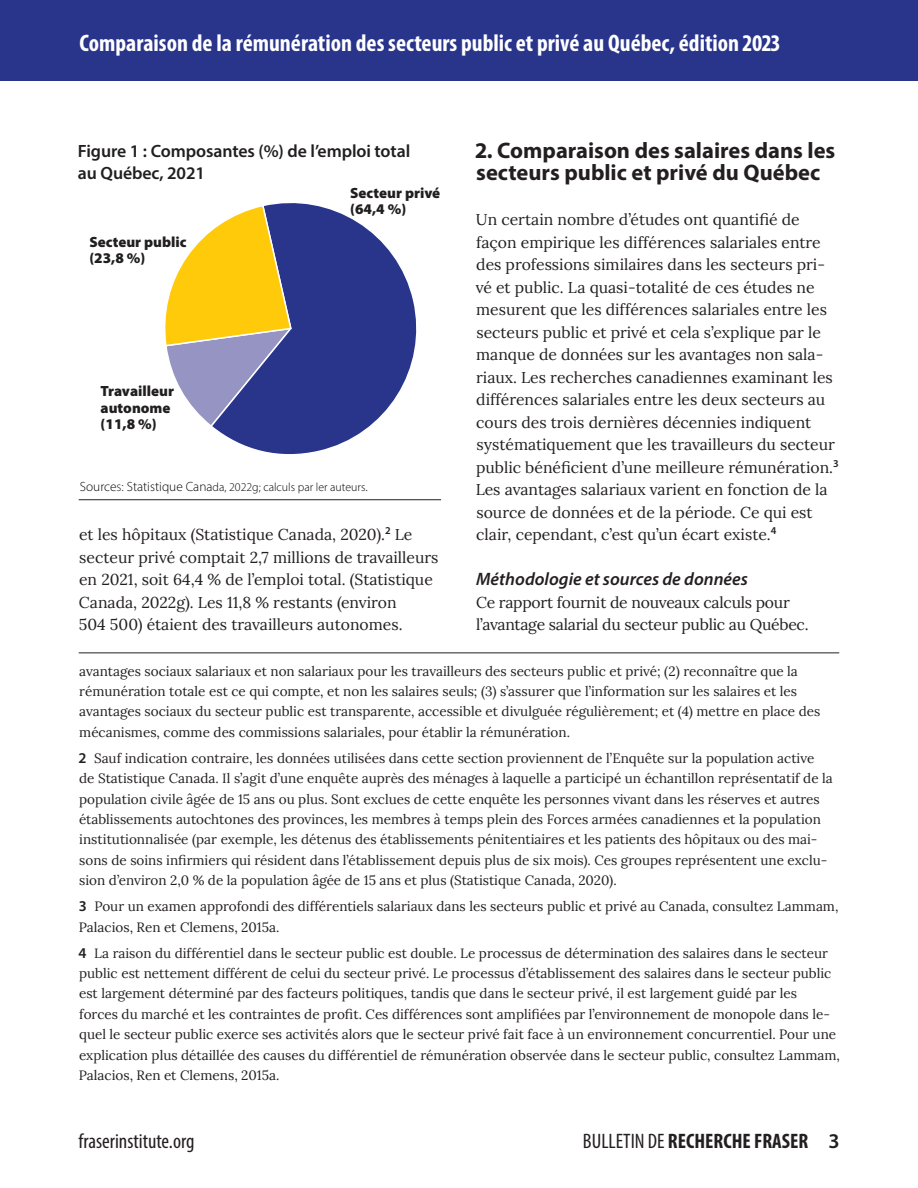
<style>
.page{position:relative;width:918px;height:1188px;background:#fff}
.page>*{position:absolute;margin:0;border:0;box-sizing:border-box;transform-origin:0 0}
.t1{font:700 condensed 24px "Myriad Pro";color:#fff}
.t2{font:700 22.5px/22.5px "Myriad Pro";color:#231f20}
.t3{font:700 condensed 21px "Myriad Pro";color:#231f20}
.t4{font:condensed 21px "Myriad Pro";color:#231f20}
.t5{font:italic 600 18px "Myriad Pro";color:#231f20}
.t6{font:600 17.85px/22.2px "Myriad Pro";letter-spacing:-.005em;color:#211e1e}
.t7{font:15.75px/22.5px "Lora";color:#231f20}
.t8{font:900 14.85px/16.4px "Myriad Pro";color:#211e1e}
.t9{font:13.5px/20.4px "Lora";color:#231f20}
.t10{font:300 11.85px "Myriad Pro";color:#050504}
.s1{font-size:13.35px}
.s2{font-size:13.35px;color:#211e1e}
.s3{font-family:"Myriad Pro";font-weight:600;font-size:15px}
.s4{font-weight:400}
.s5{font-weight:600;font-stretch:normal}
</style>
<div class="page">
<div style="left:0;top:0;width:918px;height:81px;background:#29358b"></div>
<hr style="left:79px;top:652px;width:760px;height:1px;background:#231f20">
<svg style="left:214px;top:203px;width:203px;height:251px"></svg>
<svg style="left:165px;top:204px;width:128px;height:224px"></svg>
<hr style="left:79px;top:499px;width:362px;height:1px;background:#211e1e">
<h1 class="t1" style="left:80px;top:28px;width:702px">Comparaison de la rémunération des secteurs public et privé au Québec, édition 2023</h1>
<h2 class="t2" style="left:476px;top:138px;width:361px">2. Comparaison des salaires dans les secteurs public et privé du Québec</h2>
<p class="t7" style="left:476px;top:207px;width:365px">Un certain nombre d’études ont quantifié de façon empirique les différences salariales entre des professions similaires dans les secteurs pri&shy;vé et public. La quasi-totalité de ces études ne mesurent que les différences salariales entre les secteurs public et privé et cela s’explique par le manque de données sur les avantages non sala&shy;riaux. Les recherches canadiennes examinant les différences salariales entre les deux secteurs au cours des trois dernières décennies indiquent systématiquement que les travailleurs du secteur public bénéficient d’une meilleure rémunération.<sup>3<br></sup>Les avantages salariaux varient en fonction de la source de données et de la période. Ce qui est clair, cependant, c’est qu’un écart existe.<sup>4</sup></p>
<h3 class="t5" style="left:476px;top:568px;width:273px">Méthodologie et sources de données</h3>
<p class="t7" style="left:476px;top:590px;width:334px">Ce rapport fournit de nouveaux calculs pour l’avantage salarial du secteur public au Québec.</p>
<h3 class="t6" style="left:78px;top:140px;width:334px">Figure 1 : Composantes (%) de l’emploi total au Québec, 2021</h3>
<p class="t8" style="left:350px;top:184px;width:92px">Secteur privé (64,4 %)</p>
<p class="t8" style="left:89px;top:233px;width:99px">Secteur public (23,8 %)</p>
<p class="t8" style="left:101px;top:382px;width:75px">Travailleur autonome (11,8 %)</p>
<p class="t10" style="left:80px;top:480px;width:289px"><span class="s1">Source</span><span class="s2">s:</span> <span class="s1">Statistique Cana</span>da, 2022g; calculs par ler auteurs<span class="s1">.</span></p>
<p class="t7" style="left:79px;top:522px;width:361px">et les hôpitaux (Statistique Canada, 2020).<sup>2</sup> Le secteur privé comptait 2,7 millions de travailleurs en 2021, soit 64,4 % de l’emploi total. (Statistique Canada, 2022g). Les 11,8 % restants (environ<br>504 500) étaient des travailleurs autonomes.</p>
<p class="t9" style="left:79px;top:660px;width:743px">avantages sociaux salariaux et non salariaux pour les travailleurs des secteurs public et privé; (2) reconnaître que la rémunération totale est ce qui compte, et non les salaires seuls; (3) s’assurer que l’information sur les salaires et les avantages sociaux du secteur public est transparente, accessible et divulguée régulièrement; et (4) mettre en place des mécanismes, comme des commissions salariales, pour établir la rémunération.</p>
<p class="t9" style="left:79px;top:747px;width:756px"><span class="s3">2</span> Sauf indication contraire, les données utilisées dans cette section proviennent de l’Enquête sur la population active de Statistique Canada. Il s’agit d’une enquête auprès des ménages à laquelle a participé un échantillon représentatif de la population civile âgée de 15 ans ou plus. Sont exclues de cette enquête les personnes vivant dans les réserves et autres établissements autochtones des provinces, les membres à temps plein des Forces armées canadiennes et la population institutionnalisée (par exemple, les détenus des établissements pénitentiaires et les patients des hôpitaux ou des mai&shy;sons de soins infirmiers qui résident dans l’établissement depuis plus de six mois). Ces groupes représentent une exclu&shy;sion d’environ 2,0 % de la population âgée de 15 ans et plus (Statistique Canada, 2020).</p>
<p class="t9" style="left:79px;top:895px;width:761px"><span class="s3">3</span> Pour un examen approfondi des différentiels salariaux dans les secteurs public et privé au Canada, consultez Lammam,<br>Palacios, Ren et Clemens, 2015a.</p>
<p class="t9" style="left:79px;top:942px;width:763px"><span class="s3">4</span> La raison du différentiel dans le secteur public est double. Le processus de détermination des salaires dans le secteur public est nettement différent de celui du secteur privé. Le processus d’établissement des salaires dans le secteur public est largement déterminé par des facteurs politiques, tandis que dans le secteur privé, il est largement guidé par les<br>forces du marché et les contraintes de profit. Ces différences sont amplifiées par l’environnement de monopole dans le&shy;quel le secteur public exerce ses activités alors que le secteur privé fait face à un environnement concurrentiel. Pour une explication plus détaillée des causes du différentiel de rémunération observée dans le secteur public, consultez Lammam, Palacios, Ren et Clemens, 2015a.</p>
<h3 class="t4" style="left:79px;top:1128px;width:117px">fraserinstitute.org</h3>
<h3 class="t3" style="left:583px;top:1127px;width:258px"><span class="s4">BULLETIN DE</span> RECHERCHE FRASER <span class="s5">3</span></h3>
</div>
